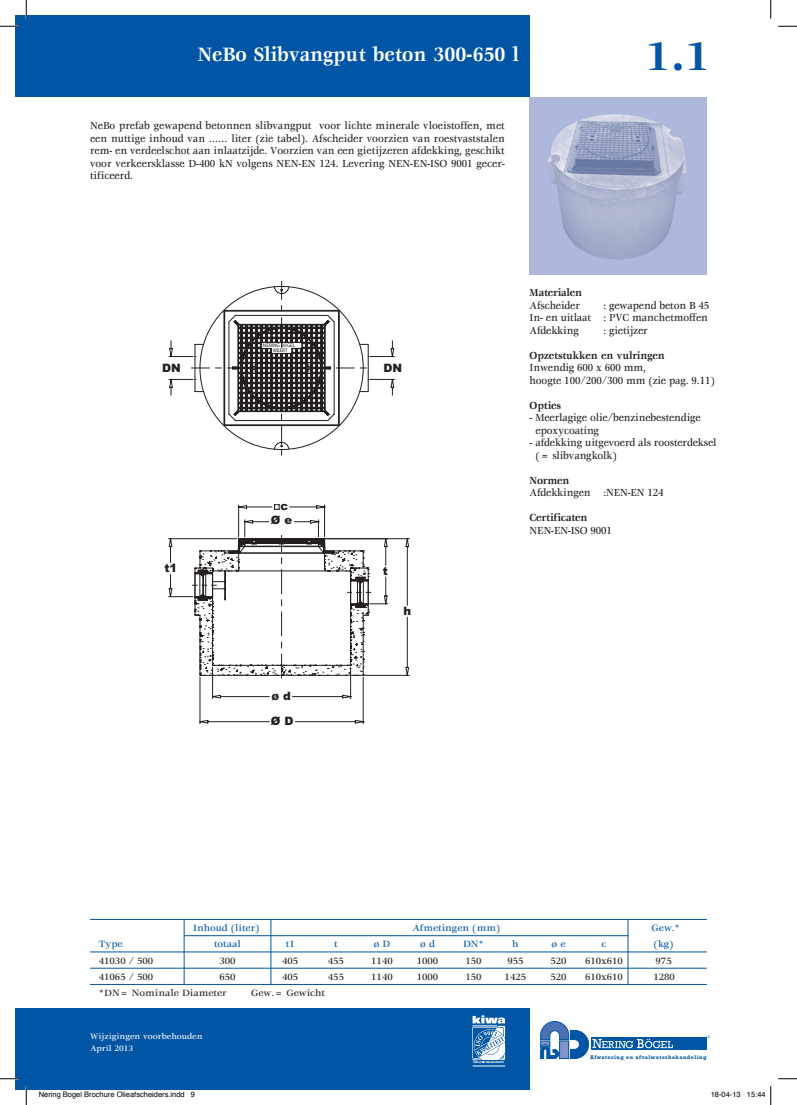
<style>
.page{position:relative;width:797px;height:1105px;background:#fff}
.page>*{position:absolute;margin:0;border:0;box-sizing:border-box;transform-origin:0 0}
.t1{font:700 43.75px "Veljovic";color:#0155a5}
.t2{font:700 21.25px "Veljovic";color:#fff;scale:.9 1}
.t3{font:900 11.62px/14.1px "Arial";color:#231f20;text-align:center}
.t4{font:500 11.25px/12.5px "Veljovic";letter-spacing:-.01em;color:#231f20;scale:.9 1}
.t5{font:700 11.25px "Veljovic";letter-spacing:-.01em;color:#231f20;scale:.9 1}
.t6{font:500 10px "Veljovic";color:#231f20}
.t7{font:500 10px "Veljovic";color:#0155a5}
.t8{font:500 8.75px/12.5px "Veljovic";color:#fff}
.t9{font:7.5px "Helvetica";color:#000}
.t10{font:700 5.38px "Rockwell";letter-spacing:.085em;color:#0155a5}
.t11{font:5.25px/5.2px "Myriad Pro";color:#231f20;text-align:center}
</style>
<div class="page">
<div style="left:16px;top:1008px;width:10px;height:81px;background:#0155a5"></div>
<div style="left:16px;top:16px;width:10px;height:81px;background:#0155a5"></div>
<div style="left:590px;top:1037px;width:116px;height:13px;background:#0155a5"></div>
<svg style="left:540px;top:1021px;width:132px;height:38px"></svg>
<div style="left:559px;top:1041px;width:9px;height:17px;background:#8193c9"></div>
<div style="left:559px;top:1041px;width:10px;height:18px;border:1px solid #0155a5"></div>
<div style="left:26px;top:1008px;width:503px;height:81px;background:#0155a5"></div>
<hr style="left:472px;top:1066px;width:33px;height:1px;background:#fff">
<svg style="left:472px;top:1015px;width:33px;height:48px"></svg>
<div style="left:26px;top:16px;width:503px;height:81px;background:#0155a5"></div>
<svg style="left:168px;top:281px;width:242px;height:443px"></svg>
<hr style="left:184px;top:935px;width:444px;height:1px;background:#0155a5">
<hr style="left:90px;top:968px;width:617px;height:1px;background:#0155a5">
<hr style="left:90px;top:952px;width:617px;height:1px;background:#0155a5">
<hr style="left:90px;top:919px;width:617px;height:1px;background:#0155a5">
<hr style="left:90px;top:984px;width:617px;height:1px;background:#0155a5">
<hr style="left:184px;top:919px;width:1px;height:65px;background:#0155a5">
<hr style="left:270px;top:919px;width:1px;height:65px;background:#0155a5">
<hr style="left:627px;top:919px;width:1px;height:65px;background:#0155a5">
<div style="left:529px;top:97px;width:178px;height:177px;background:#adb8dc"></div>
<img style="left:548px;top:114px;width:138px;height:146px">
<svg style="left:0;top:25px;width:19px;height:2px"></svg>
<svg style="left:778px;top:25px;width:19px;height:2px"></svg>
<svg style="left:0;top:1078px;width:19px;height:1px"></svg>
<svg style="left:778px;top:1078px;width:19px;height:1px"></svg>
<svg style="left:25px;top:0;width:2px;height:19px"></svg>
<svg style="left:25px;top:1086px;width:2px;height:19px"></svg>
<svg style="left:770px;top:0;width:1px;height:19px"></svg>
<svg style="left:770px;top:1086px;width:1px;height:19px"></svg>
<h2 class="t2" style="left:198px;top:42px;width:358px">NeBo Slibvangput beton 300-650 l</h2>
<h1 class="t1" style="left:645px;top:32px;width:66px">1.1</h1>
<p class="t4" style="left:90px;top:120px;width:462px;text-align:justify">NeBo prefab gewapend betonnen slibvangput voor lichte minerale vloeistoffen, met een nuttige inhoud van …… liter (zie tabel). Afscheider voorzien van roestvaststalen rem- en verdeelschot aan inlaatzijde. Voorzien van een gietijzeren afdekking, geschikt voor verkeersklasse D-400 kN volgens NEN-EN 124. Levering NEN-EN-ISO 9001 gecer&shy;tificeerd.</p>
<p class="t11" style="left:263px;top:343px;width:34px">NERING BöGEL<br>WEERT</p>
<p class="t3" style="left:162px;top:360px;width:20px">DN</p>
<p class="t3" style="left:383px;top:360px;width:20px">DN</p>
<p class="t3" style="left:164px;top:561px;width:14px">t1</p>
<p class="t3" style="left:271px;top:499px;width:23px">c<br>Ø e</p>
<p class="t3" style="left:271px;top:688px;width:21px">ø d</p>
<p class="t3" style="left:271px;top:714px;width:24px">Ø D</p>
<p class="t3" style="left:383px;top:563px;width:7px">t</p>
<p class="t3" style="left:403px;top:604px;width:9px">h</p>
<p class="t5" style="left:529px;top:286px;width:60px">Materialen</p>
<p class="t4" style="left:529px;top:299px;width:57px">Afscheider</p>
<p class="t4" style="left:529px;top:299px;width:201px;text-align:justify;text-indent:74px">: gewapend beton B 45<br>In- en uitlaat : PVC manchetmoffen Afdekking</p>
<p class="t4" style="left:603px;top:324px;width:51px">: gietijzer</p>
<p class="t5" style="left:529px;top:349px;width:151px">Opzetstukken en vulringen</p>
<p class="t4" style="left:529px;top:362px;width:207px">Inwendig 600 x 600 mm,<br>hoogte 100/200/300 mm (zie pag. 9.11)</p>
<p class="t5" style="left:529px;top:399px;width:36px">Opties</p>
<p class="t4" style="left:535px;top:412px;width:185px;text-indent:-6px">- Meerlagige olie/benzinebestendige epoxycoating</p>
<p class="t4" style="left:535px;top:437px;width:202px;text-indent:-6px">- afdekking uitgevoerd als roosterdeksel (= slibvangkolk)</p>
<p class="t5" style="left:529px;top:474px;width:46px">Normen</p>
<p class="t4" style="left:529px;top:487px;width:150px">Afdekkingen :NEN-EN 124</p>
<p class="t5" style="left:529px;top:511px;width:65px">Certificaten</p>
<p class="t4" style="left:529px;top:524px;width:93px">NEN-EN-ISO 9001</p>
<p class="t7" style="left:193px;top:922px;width:68px">Inhoud (liter)</p>
<p class="t7" style="left:412px;top:922px;width:89px">Afmetingen (mm)</p>
<p class="t7" style="left:651px;top:922px;width:30px">Gew.*</p>
<p class="t7" style="left:99px;top:939px;width:25px">Type</p>
<p class="t7" style="left:214px;top:939px;width:28px">totaal</p>
<p class="t7" style="left:286px;top:939px;width:10px">t1</p>
<p class="t7" style="left:334px;top:939px;width:5px">t</p>
<p class="t7" style="left:373px;top:939px;width:18px">ø D</p>
<p class="t7" style="left:420px;top:939px;width:16px">ø d</p>
<p class="t7" style="left:463px;top:939px;width:22px">DN*</p>
<p class="t7" style="left:512px;top:939px;width:8px">h</p>
<p class="t7" style="left:551px;top:939px;width:15px">ø e</p>
<p class="t7" style="left:601px;top:939px;width:6px">c</p>
<p class="t7" style="left:653px;top:939px;width:22px">(kg)</p>
<p class="t6" style="left:99px;top:955px;width:56px">41030 / 500</p>
<p class="t6" style="left:219px;top:955px;width:18px">300</p>
<p class="t6" style="left:282px;top:955px;width:18px">405</p>
<p class="t6" style="left:328px;top:955px;width:18px">455</p>
<p class="t6" style="left:371px;top:955px;width:23px">1140</p>
<p class="t6" style="left:417px;top:955px;width:23px">1000</p>
<p class="t6" style="left:465px;top:955px;width:18px">150</p>
<p class="t6" style="left:507px;top:955px;width:18px">955</p>
<p class="t6" style="left:550px;top:955px;width:18px">520</p>
<p class="t6" style="left:585px;top:955px;width:39px">610x610</p>
<p class="t6" style="left:655px;top:955px;width:18px">975</p>
<p class="t6" style="left:99px;top:971px;width:56px">41065 / 500</p>
<p class="t6" style="left:219px;top:971px;width:18px">650</p>
<p class="t6" style="left:282px;top:971px;width:18px">405</p>
<p class="t6" style="left:328px;top:971px;width:18px">455</p>
<p class="t6" style="left:371px;top:971px;width:23px">1140</p>
<p class="t6" style="left:417px;top:971px;width:23px">1000</p>
<p class="t6" style="left:465px;top:971px;width:18px">150</p>
<p class="t6" style="left:504px;top:971px;width:23px">1425</p>
<p class="t6" style="left:550px;top:971px;width:18px">520</p>
<p class="t6" style="left:585px;top:971px;width:39px">610x610</p>
<p class="t6" style="left:653px;top:971px;width:23px">1280</p>
<p class="t6" style="left:99px;top:987px;width:129px">*DN= Nominale Diameter</p>
<p class="t6" style="left:251px;top:987px;width:75px">Gew.= Gewicht</p>
<p class="t8" style="left:90px;top:1030px;width:114px">Wijzigingen voorbehouden<br>April 2013</p>
<p class="t10" style="left:590px;top:1053px;width:118px">Afwatering en afvalwaterbehandeling</p>
<p class="t9" style="left:39px;top:1089px;width:158px">Nering Bogel Brochure Olieafscheiders.indd 9</p>
<p class="t9" style="left:710px;top:1089px;width:57px">18-04-13 15:44</p>
</div>
